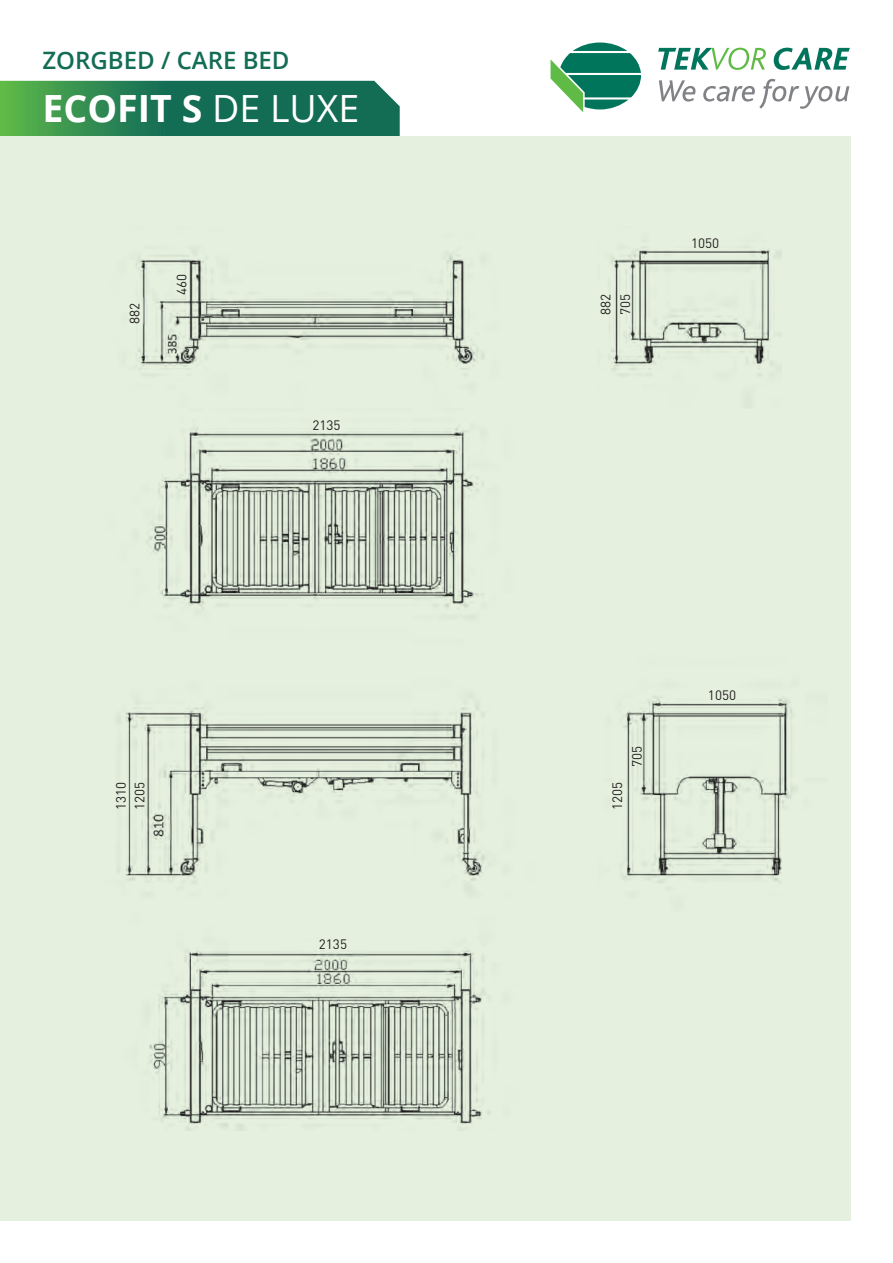
<style>
.page{position:relative;width:893px;height:1263px;background:#fff}
.page>*{position:absolute;margin:0;border:0;box-sizing:border-box;transform-origin:0 0}
.t1{font:700 37.5px "Open Sans";color:#fff}
.t2{font:600 24px "Open Sans";color:#136c54}
.t3{font:13.5px/18.8px "DIN";color:#231f20}
.s1{font-weight:400}
</style>
<div class="page">
<svg style="left:0;top:81px;width:400px;height:55px;background:#257d54"></svg>
<div style="left:0;top:136px;width:850px;height:1084px;background:#e5f1de"></div>
<svg style="left:658px;top:48px;width:108px;height:22px"></svg>
<svg style="left:774px;top:48px;width:76px;height:22px"></svg>
<svg style="left:659px;top:80px;width:36px;height:22px"></svg>
<svg style="left:703px;top:79px;width:146px;height:30px"></svg>
<svg style="left:551px;top:43px;width:90px;height:69px"></svg>
<img style="left:117px;top:247px;width:678px;height:883px">
<h2 class="t2" style="left:43px;top:44px;width:249px">ZORGBED / CARE BED</h2>
<h1 class="t1" style="left:43px;top:82px;width:312px">ECOFIT S <span class="s1">DE LUXE</span></h1>
<p class="t3" style="left:172px;top:295px;width:23px;rotate:-90deg">460</p>
<p class="t3" style="left:125px;top:324px;width:23px;rotate:-90deg">882</p>
<p class="t3" style="left:596px;top:315px;width:23px;rotate:-90deg">882</p>
<p class="t3" style="left:616px;top:315px;width:23px;rotate:-90deg">705</p>
<p class="t3" style="left:312px;top:416px;width:30px">2135</p>
<p class="t3" style="left:691px;top:234px;width:30px">1050</p>
<p class="t3" style="left:111px;top:810px;width:30px;rotate:-90deg">1310<br>1205</p>
<p class="t3" style="left:608px;top:810px;width:30px;rotate:-90deg">1205</p>
<p class="t3" style="left:627px;top:767px;width:23px;rotate:-90deg">705</p>
<p class="t3" style="left:319px;top:934px;width:30px">2135</p>
<p class="t3" style="left:708px;top:685px;width:30px">1050</p>
</div>
